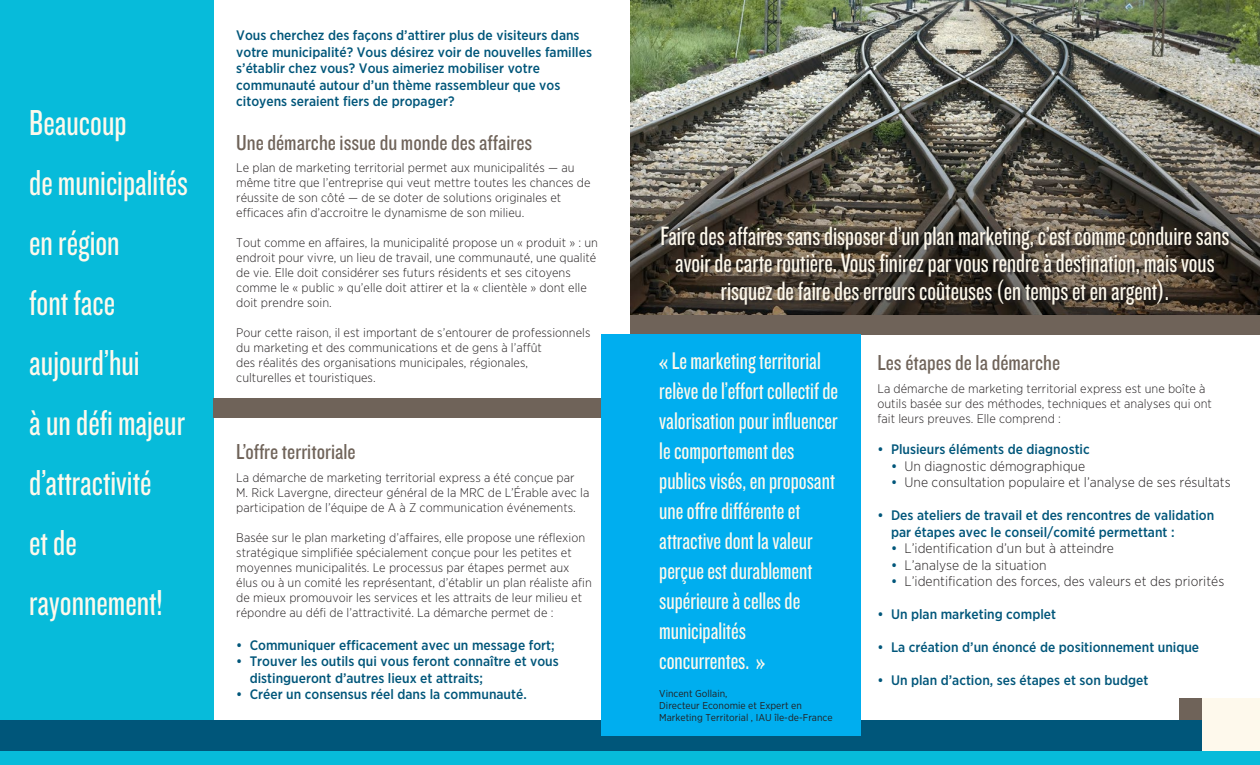
<style>
.page{position:relative;width:1260px;height:765px;background:#fff}
.page>*{position:absolute;margin:0;border:0;box-sizing:border-box;transform-origin:0 0}
.t1{font:37.5px/60px "Knockout HTF28 Junior Featherwt";color:#fef9ec}
.t2{font:27.5px/27.5px "Knockout HTF28 Junior Featherwt";color:#fef9ec;text-align:center}
.t3{font:25px/30px "Knockout HTF28 Junior Featherwt";color:#fef9ec}
.t4{font:22.5px "Knockout HTF29 Junior Liteweight";color:#6f6359}
.t5{font:500 13.75px/16.5px "Gotham Narrow";color:#00567a}
.t6{font:300 13.75px "Gotham Narrow";color:#231f20}
.t7{font:300 12.5px/15px "Gotham Narrow";color:#231f20}
.t8{font:10px/12px "Gotham Narrow";color:#231f20}
.s1{font-weight:500;color:#00567a}
</style>
<div class="page">
<div style="left:0;top:0;width:214px;height:721px;background:#07bbda"></div>
<div style="left:0;top:736px;width:1260px;height:29px;background:#07bbda"></div>
<div style="left:630px;top:315px;width:630px;height:19px;background:#6f6359"></div>
<div style="left:214px;top:399px;width:641px;height:19px;background:#6f6359"></div>
<div style="left:1202px;top:698px;width:58px;height:53px;background:#fef9ec"></div>
<div style="left:0;top:720px;width:1202px;height:31px;background:#00567a"></div>
<div style="left:1179px;top:698px;width:23px;height:22px;background:#6f6359"></div>
<img style="left:630px;top:0;width:630px;height:315px">
<div style="left:662px;top:227px;width:570px;height:81px;background:#231f20;opacity:.75"></div>
<div style="left:601px;top:334px;width:259px;height:402px;background:#00aeef"></div>
<h1 class="t1" style="left:29px;top:93px;width:160px">Beaucoup<br>de municipalités en région<br>font face aujourd’hui<br>à un défi majeur d’attractivité<br>et de rayonnement!</h1>
<p class="t5" style="left:236px;top:27px;width:357px">Vous cherchez des façons d’attirer plus de visiteurs dans votre municipalité? Vous désirez voir de nouvelles familles s’établir chez vous? Vous aimeriez mobiliser votre communauté autour d’un thème rassembleur que vos citoyens seraient fiers de propager?</p>
<h3 class="t4" style="left:236px;top:131px;width:298px">Une démarche issue du monde des affaires</h3>
<p class="t7" style="left:236px;top:160px;width:356px">Le plan de marketing territorial permet aux municipalités — au même titre que l’entreprise qui veut mettre toutes les chances de réussite de son côté — de se doter de solutions originales et efficaces afin d’accroitre le dynamisme de son milieu.</p>
<p class="t7" style="left:236px;top:235px;width:363px">Tout comme en affaires, la municipalité propose un « produit » : un endroit pour vivre, un lieu de travail, une communauté, une qualité de vie. Elle doit considérer ses futurs résidents et ses citoyens comme le « public » qu’elle doit attirer et la « clientèle » dont elle doit prendre soin.</p>
<p class="t7" style="left:236px;top:325px;width:356px">Pour cette raison, il est important de s’entourer de professionnels du marketing et des communications et de gens à l’affût<br>des réalités des organisations municipales, régionales,<br>culturelles et touristiques.</p>
<h3 class="t4" style="left:236px;top:440px;width:121px">L’offre territoriale</h3>
<p class="t7" style="left:236px;top:470px;width:355px">La démarche de marketing territorial express a été conçue par<br>M. Rick Lavergne, directeur général de la MRC de L’Érable avec la participation de l’équipe de A à Z communication événements.</p>
<p class="t7" style="left:236px;top:530px;width:357px">Basée sur le plan marketing d’affaires, elle propose une réflexion stratégique simplifiée spécialement conçue pour les petites et moyennes municipalités. Le processus par étapes permet aux élus ou à un comité les représentant, d’établir un plan réaliste afin de mieux promouvoir les services et les attraits de leur milieu et répondre au défi de l’attractivité. La démarche permet de :</p>
<p class="t5" style="left:236px;top:637px;width:320px">• Communiquer efficacement avec un message fort;</p>
<p class="t5" style="left:250px;top:653px;width:311px;text-indent:-14px">• Trouver les outils qui vous feront connaître et vous distingueront d’autres lieux et attraits;</p>
<p class="t5" style="left:236px;top:686px;width:292px">• Créer un consensus réel dans la communauté.</p>
<h2 class="t2" style="left:661px;top:223px;width:570px">Faire des affaires sans disposer d’un plan marketing, c’est comme conduire sans avoir de carte routière. Vous finirez par vous rendre à destination, mais vous risquez de faire des erreurs coûteuses (en temps et en argent).</h2>
<p class="t3" style="left:659px;top:346px;width:180px">« Le marketing territorial relève de l’effort collectif de valorisation pour influencer le comportement des publics visés, en proposant une offre différente et attractive dont la valeur perçue est durablement supérieure à celles de municipalités concurrentes. »</p>
<p class="t8" style="left:659px;top:688px;width:175px">Vincent Gollain,<br>Directeur Economie et Expert en<br>Marketing Territorial , IAU île-de-France</p>
<h3 class="t4" style="left:878px;top:351px;width:184px">Les étapes de la démarche</h3>
<p class="t7" style="left:878px;top:381px;width:336px">La démarche de marketing territorial express est une boîte à outils basée sur des méthodes, techniques et analyses qui ont fait leurs preuves. Elle comprend :</p>
<p class="t5" style="left:878px;top:441px;width:214px">• Plusieurs éléments de diagnostic</p>
<p class="t6" style="left:891px;top:459px;width:196px"><span class="s1">•</span> Un diagnostic démographique</p>
<p class="t6" style="left:891px;top:475px;width:341px"><span class="s1">•</span> Une consultation populaire et l’analyse de ses résultats</p>
<p class="t5" style="left:891px;top:507px;width:325px;text-indent:-14px">• Des ateliers de travail et des rencontres de validation par étapes avec le conseil/comité permettant :</p>
<p class="t6" style="left:891px;top:541px;width:225px"><span class="s1">•</span> L’identification d’un but à atteindre</p>
<p class="t6" style="left:891px;top:558px;width:157px"><span class="s1">•</span> L’analyse de la situation</p>
<p class="t6" style="left:891px;top:574px;width:335px"><span class="s1">•</span> L’identification des forces, des valeurs et des priorités</p>
<p class="t5" style="left:878px;top:606px;width:180px">• Un plan marketing complet</p>
<p class="t5" style="left:878px;top:639px;width:323px">• La création d’un énoncé de positionnement unique</p>
<p class="t5" style="left:878px;top:672px;width:272px">• Un plan d’action, ses étapes et son budget</p>
</div>
